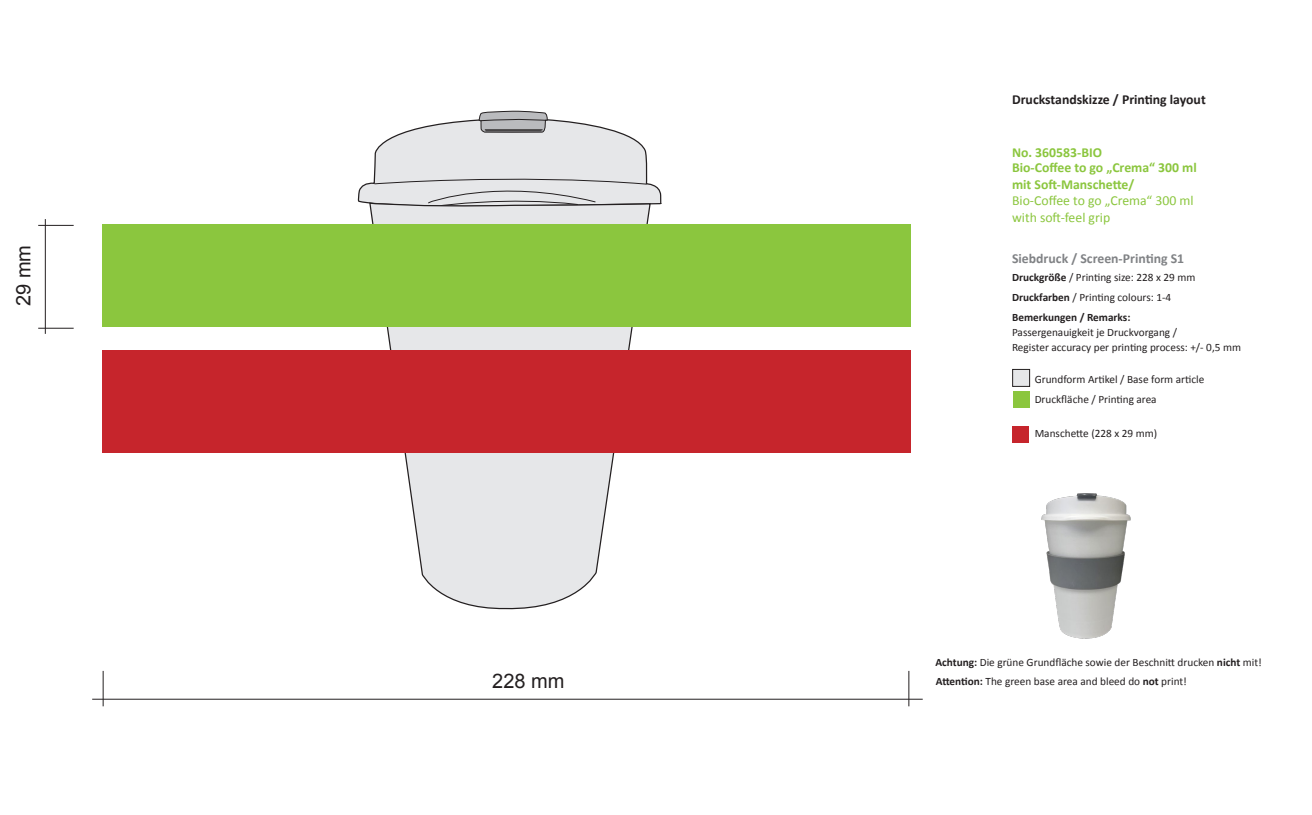
<style>
.page{position:relative;width:1312px;height:815px;background:#fff}
.page>*{position:absolute;margin:0;border:0;box-sizing:border-box;transform-origin:0 0}
.t1{font:20px "Arial";color:#231f20}
.t2{font:700 13.75px "Calibri";color:#8bc63e}
.t3{font:13.75px "Calibri";color:#8bc63e}
.t4{font:700 13.75px "Calibri";color:#231f20}
.t5{font:700 13.75px "Calibri";color:#808285}
.t6{font:11.25px "Calibri";color:#231f20}
.t7{font:700 11.25px "Calibri";color:#231f20}
.s1{font-weight:700}
</style>
<div class="page">
<div style="left:1012px;top:369px;width:17px;height:17px;background:#e6e7e9"></div>
<div style="left:1012px;top:369px;width:17px;height:18px;border:1px solid #231f20"></div>
<div style="left:1012px;top:390px;width:17px;height:17px;background:#8bc63e"></div>
<hr style="left:92px;top:699px;width:830px;height:1px;background:#231f20">
<hr style="left:908px;top:671px;width:1px;height:35px;background:#231f20">
<hr style="left:103px;top:671px;width:1px;height:35px;background:#231f20">
<hr style="left:45px;top:219px;width:1px;height:115px;background:#231f20">
<hr style="left:38px;top:225px;width:36px;height:1px;background:#231f20">
<hr style="left:38px;top:328px;width:36px;height:1px;background:#231f20">
<img style="left:1041px;top:493px;width:90px;height:146px">
<div style="left:1011px;top:426px;width:17px;height:17px;background:#c6252c"></div>
<svg style="left:357px;top:110px;width:305px;height:95px"></svg>
<svg style="left:368px;top:202px;width:283px;height:408px"></svg>
<hr style="left:485px;top:131px;width:56px;height:1px;background:#231f20">
<div style="left:102px;top:224px;width:808px;height:103px;background:#8bc63e"></div>
<div style="left:102px;top:350px;width:808px;height:102px;background:#c6252c"></div>
<p class="t1" style="left:10px;top:306px;width:63px;rotate:-90deg">29 mm</p>
<p class="t4" style="left:1011px;top:91px;width:195px">Druckstandskizze / Printing layout</p>
<p class="t2" style="left:1011px;top:144px;width:91px">No. 360583-BIO</p>
<p class="t2" style="left:1011px;top:159px;width:186px">Bio-Coffee to go „Crema“ 300 ml</p>
<p class="t2" style="left:1011px;top:176px;width:124px">mit Soft-Manschette/</p>
<p class="t3" style="left:1011px;top:192px;width:183px">Bio-Coffee to go „Crema“ 300 ml</p>
<p class="t3" style="left:1011px;top:209px;width:100px">with soft-feel grip</p>
<p class="t5" style="left:1011px;top:250px;width:174px">Siebdruck / Screen-Printing S1</p>
<p class="t6" style="left:1011px;top:270px;width:185px"><span class="s1">Druckgröße</span> / Printing size: 228 x 29 mm</p>
<p class="t6" style="left:1011px;top:290px;width:161px"><span class="s1">Druckfarben</span> / Printing colours: 1-4</p>
<p class="t7" style="left:1011px;top:310px;width:120px">Bemerkungen / Remarks:</p>
<p class="t6" style="left:1011px;top:325px;width:166px">Passergenauigkeit je Druckvorgang /</p>
<p class="t6" style="left:1011px;top:340px;width:230px">Register accuracy per printing process: +/- 0,5 mm</p>
<p class="t6" style="left:1034px;top:372px;width:171px">Grundform Artikel / Base form article</p>
<p class="t6" style="left:1034px;top:392px;width:123px">Druckfläche / Printing area</p>
<p class="t6" style="left:1034px;top:426px;width:124px">Manschette (228 x 29 mm)</p>
<p class="t6" style="left:935px;top:655px;width:328px"><span class="s1">Achtung:</span> Die grüne Grundfläche sowie der Beschnitt drucken <span class="s1">nicht</span> mit!</p>
<p class="t1" style="left:492px;top:668px;width:74px">228 mm</p>
<p class="t6" style="left:935px;top:675px;width:252px"><span class="s1">Attention:</span> The green base area and bleed do <span class="s1">not</span> print!</p>
</div>
